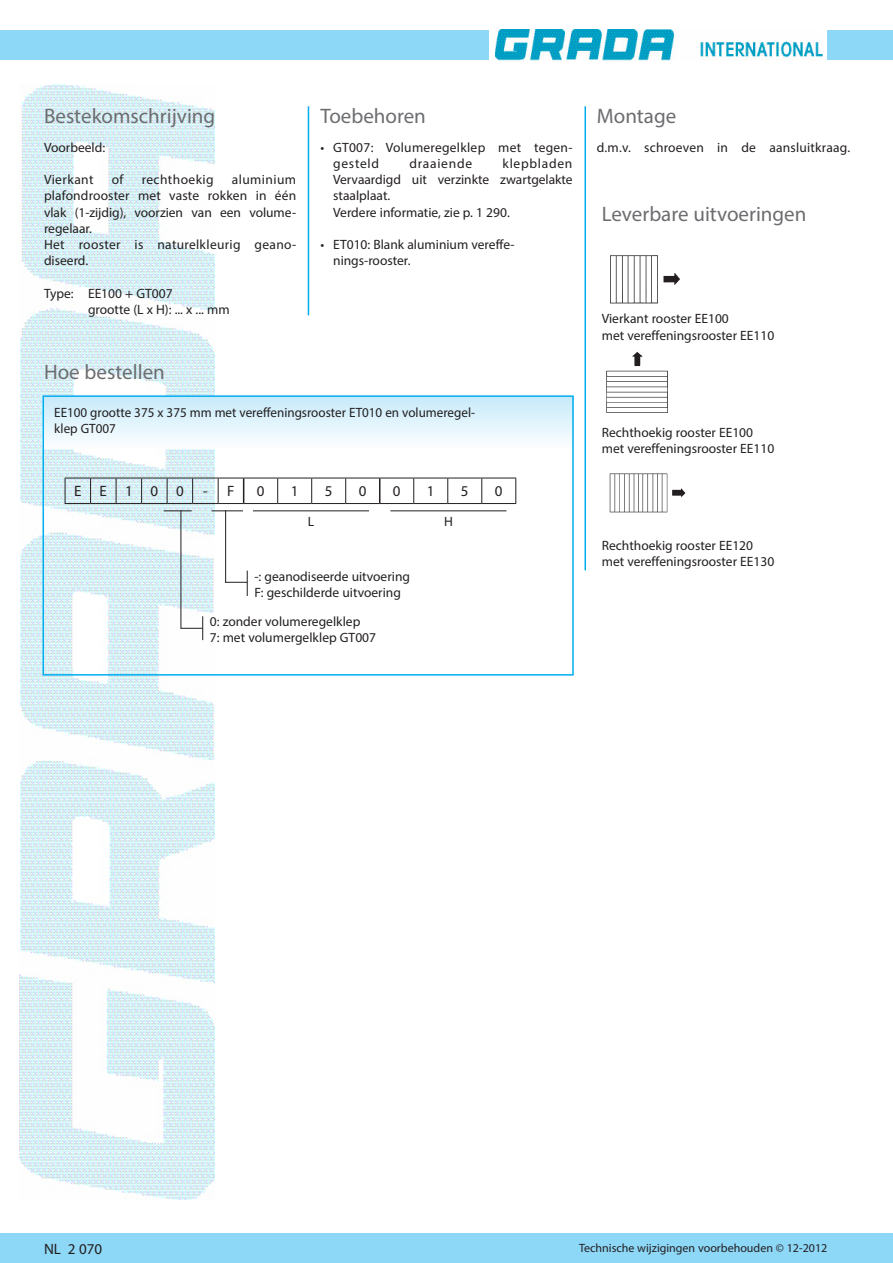
<style>
.page{position:relative;width:893px;height:1263px;background:#fff}
.page>*{position:absolute;margin:0;border:0;box-sizing:border-box;transform-origin:0 0}
.Normaal{font:21px "Myriad Pro";color:#6c6d70}
.Normaal-2{font:15px "Myriad Pro";color:#231f20}
.Normaal-3{font:13.5px/16.2px "Myriad Pro";color:#231f20}
.Normaal-4{font:13.5px/16.2px "Myriad Pro";letter-spacing:.02em;color:#231f20}
.Normaal-5{font:13.5px "Myriad Pro";letter-spacing:.03em;color:#231f20}
.Normaal-6{font:13.5px "Myriad Pro";letter-spacing:.055em;color:#231f20}
.Normaal-7{font:12px "Myriad Pro";color:#231f20}
</style>
<div class="page">
<img style="left:20px;top:84px;width:194px;height:1116px">
<div style="left:0;top:30px;width:893px;height:30px;background:#8dd7f7"></div>
<div style="left:0;top:1233px;width:893px;height:30px;background:#8dd7f7"></div>
<div style="left:489px;top:23px;width:338px;height:45px;background:#fff"></div>
<img style="left:495px;top:29px;width:327px;height:31px">
<hr style="left:584px;top:106px;width:2px;height:464px;background:#00aeef">
<hr style="left:308px;top:106px;width:1px;height:209px;background:#00aeef">
<div style="left:43px;top:396px;width:531px;height:53px;background:linear-gradient(to bottom,#c6eafa,#fcfefe)"></div>
<div style="left:43px;top:395px;width:531px;height:281px;border:2px solid #00aeef"></div>
<hr style="left:212px;top:510px;width:31px;height:1px;background:#231f20">
<hr style="left:253px;top:510px;width:116px;height:1px;background:#231f20">
<hr style="left:225px;top:510px;width:1px;height:73px;background:#231f20">
<svg style="left:225px;top:571px;width:23px;height:25px"></svg>
<hr style="left:390px;top:510px;width:116px;height:1px;background:#231f20">
<svg style="left:164px;top:510px;width:28px;height:1px"></svg>
<hr style="left:181px;top:510px;width:1px;height:119px;background:#231f20">
<svg style="left:181px;top:616px;width:22px;height:24px"></svg>
<img style="left:610px;top:255px;width:70px;height:49px">
<img style="left:606px;top:351px;width:62px;height:62px">
<img style="left:609px;top:473px;width:77px;height:40px">
<hr style="left:244px;top:478px;width:34px;height:1px;background:#231f20">
<hr style="left:278px;top:478px;width:34px;height:1px;background:#231f20">
<svg style="left:277px;top:478px;width:1px;height:25px"></svg>
<hr style="left:312px;top:478px;width:34px;height:1px;background:#231f20">
<svg style="left:311px;top:478px;width:1px;height:25px"></svg>
<hr style="left:346px;top:478px;width:34px;height:1px;background:#231f20">
<svg style="left:345px;top:478px;width:1px;height:25px"></svg>
<hr style="left:380px;top:478px;width:34px;height:1px;background:#231f20">
<hr style="left:414px;top:478px;width:34px;height:1px;background:#231f20">
<svg style="left:413px;top:478px;width:1px;height:25px"></svg>
<hr style="left:448px;top:478px;width:34px;height:1px;background:#231f20">
<svg style="left:447px;top:478px;width:1px;height:25px"></svg>
<hr style="left:482px;top:478px;width:34px;height:1px;background:#231f20">
<svg style="left:481px;top:478px;width:1px;height:25px"></svg>
<svg style="left:515px;top:478px;width:1px;height:25px"></svg>
<hr style="left:244px;top:503px;width:34px;height:1px;background:#231f20">
<hr style="left:278px;top:503px;width:34px;height:1px;background:#231f20">
<hr style="left:312px;top:503px;width:34px;height:1px;background:#231f20">
<hr style="left:346px;top:503px;width:34px;height:1px;background:#231f20">
<hr style="left:380px;top:503px;width:34px;height:1px;background:#231f20">
<hr style="left:414px;top:503px;width:34px;height:1px;background:#231f20">
<hr style="left:448px;top:503px;width:34px;height:1px;background:#231f20">
<hr style="left:482px;top:503px;width:34px;height:1px;background:#231f20">
<svg style="left:65px;top:478px;width:179px;height:26px"></svg>
<svg style="left:379px;top:478px;width:1px;height:25px"></svg>
<p class="Normaal" style="left:44px;top:103px;width:173px">Bestekomschrijving</p>
<p class="Normaal" style="left:597px;top:103px;width:81px">Montage</p>
<p class="Normaal" style="left:320px;top:103px;width:107px">Toebehoren</p>
<p class="Normaal-3" style="left:44px;top:139px;width:63px">Voorbeeld:</p>
<p class="Normaal-3" style="left:597px;top:139px;width:255px">d.m.v. schroeven in de aansluitkraag.</p>
<p class="Normaal-5" style="left:44px;top:171px;width:51px">Vierkant</p>
<p class="Normaal-3" style="left:112px;top:171px;width:13px">of</p>
<p class="Normaal-5" style="left:142px;top:171px;width:73px">rechthoekig</p>
<p class="Normaal-5" style="left:232px;top:171px;width:66px">aluminium</p>
<p class="Normaal-3" style="left:44px;top:188px;width:254px;text-align:justify">plafondrooster met vaste rokken in één vlak (1-zijdig), voorzien van een volume&shy;regelaar.</p>
<p class="Normaal-4" style="left:44px;top:236px;width:254px">Het rooster is naturelkleurig geano-</p>
<p class="Normaal-3" style="left:44px;top:252px;width:46px">diseerd.</p>
<p class="Normaal-3" style="left:44px;top:285px;width:130px">Type: EE100 + GT007</p>
<p class="Normaal-3" style="left:88px;top:301px;width:143px">grootte (L x H): ... x ... mm</p>
<p class="Normaal-4" style="left:333px;top:139px;width:241px;text-indent:-13px">• GT007: Volumeregelklep met tegen&shy;gesteld</p>
<p class="Normaal-6" style="left:409px;top:155px;width:64px">draaiende</p>
<p class="Normaal-6" style="left:502px;top:155px;width:72px">klepbladen</p>
<p class="Normaal-3" style="left:333px;top:171px;width:241px">Vervaardigd uit verzinkte zwartgelakte staalplaat.</p>
<p class="Normaal-3" style="left:333px;top:204px;width:178px">Verdere informatie, zie p. 1 290.</p>
<p class="Normaal-3" style="left:333px;top:236px;width:183px;text-indent:-13px">• ET010: Blank aluminium vereffe&shy;nings-rooster.</p>
<p class="Normaal" style="left:602px;top:201px;width:206px">Leverbare uitvoeringen</p>
<p class="Normaal-3" style="left:602px;top:310px;width:129px">Vierkant rooster EE100</p>
<p class="Normaal-3" style="left:602px;top:327px;width:174px">met vereffeningsrooster EE110</p>
<p class="Normaal" style="left:44px;top:358px;width:122px">Hoe bestellen</p>
<p class="Normaal-3" style="left:54px;top:404px;width:422px">EE100 grootte 375 x 375 mm met vereffeningsrooster ET010 en volumeregel&shy;klep GT007</p>
<p class="Normaal-2" style="left:74px;top:482px;width:9px">E</p>
<p class="Normaal-2" style="left:100px;top:482px;width:9px">E</p>
<p class="Normaal-2" style="left:125px;top:482px;width:9px">1</p>
<p class="Normaal-2" style="left:151px;top:482px;width:9px">0</p>
<p class="Normaal-2" style="left:176px;top:482px;width:9px">0</p>
<p class="Normaal-2" style="left:203px;top:482px;width:6px">-</p>
<p class="Normaal-2" style="left:227px;top:482px;width:9px">F</p>
<p class="Normaal-2" style="left:257px;top:482px;width:9px">0</p>
<p class="Normaal-2" style="left:291px;top:482px;width:9px">1</p>
<p class="Normaal-2" style="left:325px;top:482px;width:9px">5</p>
<p class="Normaal-2" style="left:359px;top:482px;width:9px">0</p>
<p class="Normaal-2" style="left:393px;top:482px;width:9px">0</p>
<p class="Normaal-2" style="left:427px;top:482px;width:9px">1</p>
<p class="Normaal-2" style="left:461px;top:482px;width:9px">5</p>
<p class="Normaal-2" style="left:495px;top:482px;width:9px">0</p>
<p class="Normaal-3" style="left:308px;top:513px;width:8px">L</p>
<p class="Normaal-3" style="left:444px;top:513px;width:10px">H</p>
<p class="Normaal-3" style="left:254px;top:568px;width:157px">-: geanodiseerde uitvoering</p>
<p class="Normaal-3" style="left:254px;top:584px;width:148px">F: geschilderde uitvoering</p>
<p class="Normaal-3" style="left:210px;top:613px;width:152px">0: zonder volumeregelklep</p>
<p class="Normaal-3" style="left:210px;top:629px;width:168px">7: met volumergelklep GT007</p>
<p class="Normaal-3" style="left:602px;top:424px;width:153px">Rechthoekig rooster EE100</p>
<p class="Normaal-3" style="left:602px;top:440px;width:174px">met vereffeningsrooster EE110</p>
<p class="Normaal-3" style="left:602px;top:537px;width:153px">Rechthoekig rooster EE120</p>
<p class="Normaal-3" style="left:602px;top:553px;width:174px">met vereffeningsrooster EE130</p>
<p class="Normaal-2" style="left:44px;top:1240px;width:60px">NL 2 070</p>
<p class="Normaal-7" style="left:579px;top:1241px;width:250px">Technische wijzigingen voorbehouden © 12-2012</p>
</div>
